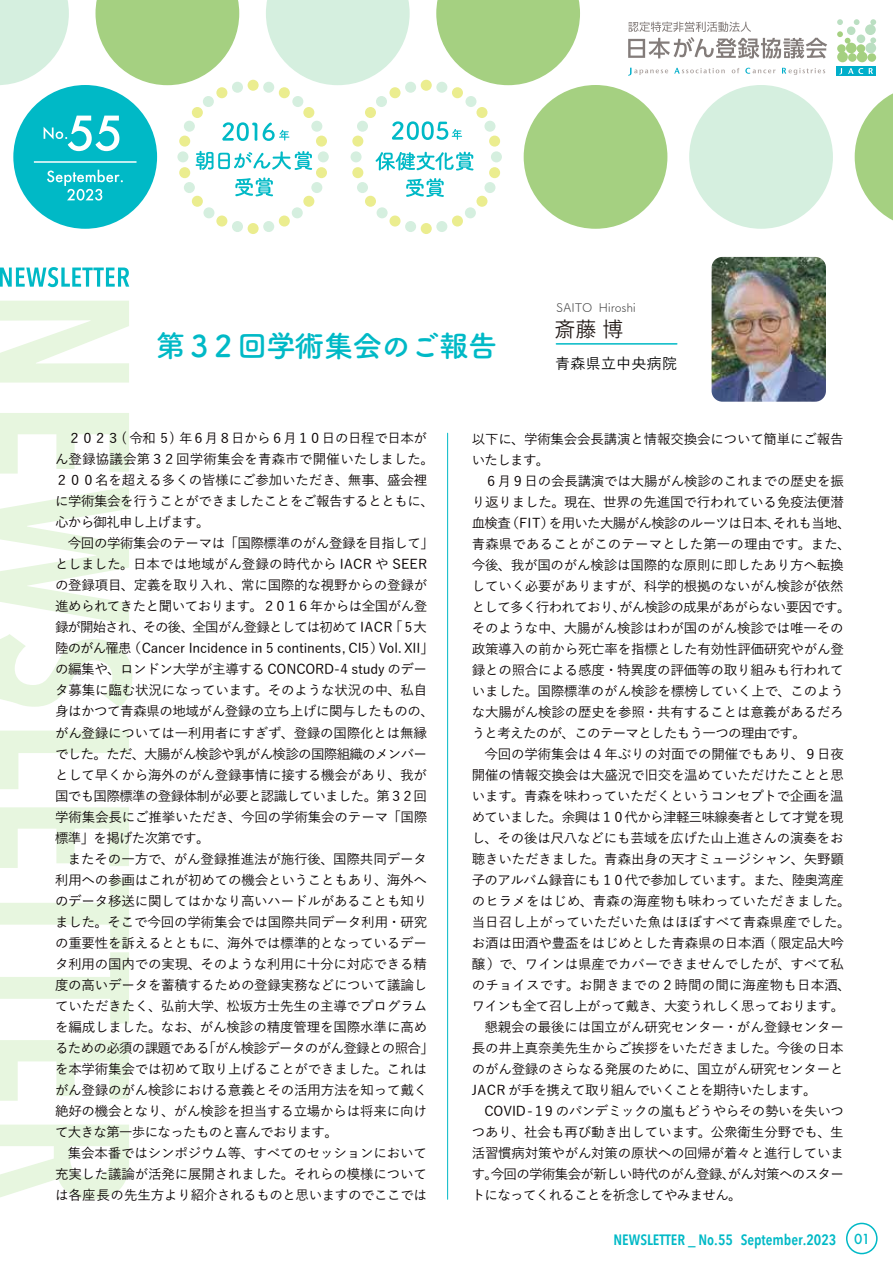
<style>
.page{position:relative;width:893px;height:1263px;background:#fff}
.page>*{position:absolute;margin:0;border:0;box-sizing:border-box;transform-origin:0 0}
.t1{font:700 30px "Tsuku A Rd Gothic";letter-spacing:-.04em;color:#00b9c6}
.t2{font:500 21px "Yu Go";color:#211815}
.t3{font:600 15px "Avenir Next Condensed";color:#00b9c6}
.t4{font:500 15px "Yu Go";letter-spacing:.02em;color:#000}
.t5{font:500 13.5px/21px "Yu Go";letter-spacing:-.015em;color:#070001}
.t6{font:12px "Tsuku A Rd Gothic";letter-spacing:-.02em;color:#4d4d4d}
.s1{font-family:"Futura";font-weight:500;font-size:13.5px}
</style>
<div class="page">
<svg style="left:0;top:301px;width:129px;height:82px"></svg>
<svg style="left:0;top:413px;width:129px;height:61px"></svg>
<svg style="left:0;top:486px;width:129px;height:138px"></svg>
<svg style="left:0;top:634px;width:132px;height:73px"></svg>
<svg style="left:0;top:731px;width:129px;height:58px"></svg>
<svg style="left:0;top:807px;width:129px;height:61px"></svg>
<svg style="left:0;top:878px;width:129px;height:145px"></svg>
<svg style="left:0;top:1040px;width:129px;height:61px"></svg>
<svg style="left:0;top:1124px;width:129px;height:76px"></svg>
<svg style="left:0;top:267px;width:129px;height:20px"></svg>
<div style="left:13px;top:85px;width:144px;height:144px;background:#00b9c6;border-radius:50%"></div>
<hr style="left:34px;top:161px;width:103px;height:2px;background:#fff">
<svg style="left:44px;top:116px;width:75px;height:35px"></svg>
<svg style="left:47px;top:170px;width:76px;height:31px"></svg>
<hr style="left:556px;top:343px;width:121px;height:2px;background:#00b9c6">
<div style="left:846px;top:1223px;width:32px;height:31px;border:2px solid #00b9c6;border-radius:50%"></div>
<div style="left:524px;top:85px;width:143px;height:144px;background:#a5d081;border-radius:50%"></div>
<div style="left:689px;top:85px;width:144px;height:144px;background:#d5efdf;border-radius:50%"></div>
<svg style="left:855px;top:93px;width:38px;height:128px"></svg>
<svg style="left:0;top:0;width:69px;height:85px"></svg>
<svg style="left:96px;top:0;width:143px;height:85px"></svg>
<svg style="left:266px;top:0;width:144px;height:85px"></svg>
<svg style="left:436px;top:0;width:144px;height:85px"></svg>
<svg style="left:196px;top:151px;width:116px;height:19px"></svg>
<svg style="left:235px;top:177px;width:38px;height:19px"></svg>
<svg style="left:222px;top:122px;width:35px;height:19px"></svg>
<svg style="left:263px;top:123px;width:26px;height:18px"></svg>
<div style="left:248px;top:223px;width:11px;height:11px;background:#ebed8f;border-radius:50%"></div>
<div style="left:179px;top:167px;width:11px;height:11px;background:#ebed8f;border-radius:50%"></div>
<div style="left:192px;top:196px;width:11px;height:11px;background:#ebed8f;border-radius:50%"></div>
<div style="left:216px;top:216px;width:11px;height:11px;background:#ebed8f;border-radius:50%"></div>
<div style="left:179px;top:136px;width:11px;height:11px;background:#ebed8f;border-radius:50%"></div>
<div style="left:192px;top:107px;width:11px;height:11px;background:#ebed8f;border-radius:50%"></div>
<div style="left:248px;top:80px;width:11px;height:11px;background:#ebed8f;border-radius:50%"></div>
<div style="left:216px;top:87px;width:11px;height:11px;background:#ebed8f;border-radius:50%"></div>
<div style="left:316px;top:167px;width:11px;height:11px;background:#ebed8f;border-radius:50%"></div>
<div style="left:303px;top:196px;width:11px;height:11px;background:#ebed8f;border-radius:50%"></div>
<div style="left:279px;top:216px;width:11px;height:11px;background:#ebed8f;border-radius:50%"></div>
<div style="left:316px;top:136px;width:11px;height:11px;background:#ebed8f;border-radius:50%"></div>
<div style="left:303px;top:107px;width:11px;height:11px;background:#ebed8f;border-radius:50%"></div>
<div style="left:279px;top:87px;width:11px;height:11px;background:#ebed8f;border-radius:50%"></div>
<div style="left:177px;top:151px;width:11px;height:11px;background:#d5efdf;border-radius:50%"></div>
<div style="left:184px;top:182px;width:11px;height:11px;background:#d5efdf;border-radius:50%"></div>
<div style="left:203px;top:207px;width:11px;height:11px;background:#d5efdf;border-radius:50%"></div>
<div style="left:232px;top:221px;width:11px;height:11px;background:#d5efdf;border-radius:50%"></div>
<div style="left:184px;top:121px;width:11px;height:11px;background:#d5efdf;border-radius:50%"></div>
<div style="left:203px;top:96px;width:11px;height:11px;background:#d5efdf;border-radius:50%"></div>
<div style="left:232px;top:82px;width:11px;height:11px;background:#d5efdf;border-radius:50%"></div>
<div style="left:318px;top:151px;width:11px;height:11px;background:#d5efdf;border-radius:50%"></div>
<div style="left:311px;top:182px;width:11px;height:11px;background:#d5efdf;border-radius:50%"></div>
<div style="left:292px;top:207px;width:11px;height:11px;background:#d5efdf;border-radius:50%"></div>
<div style="left:263px;top:221px;width:11px;height:11px;background:#d5efdf;border-radius:50%"></div>
<div style="left:311px;top:121px;width:11px;height:11px;background:#d5efdf;border-radius:50%"></div>
<div style="left:292px;top:96px;width:11px;height:11px;background:#d5efdf;border-radius:50%"></div>
<div style="left:263px;top:82px;width:11px;height:11px;background:#d5efdf;border-radius:50%"></div>
<svg style="left:376px;top:152px;width:97px;height:19px"></svg>
<svg style="left:406px;top:178px;width:38px;height:19px"></svg>
<svg style="left:392px;top:121px;width:70px;height:19px"></svg>
<div style="left:421px;top:223px;width:11px;height:11px;background:#ebed8f;border-radius:50%"></div>
<div style="left:352px;top:167px;width:11px;height:11px;background:#ebed8f;border-radius:50%"></div>
<div style="left:365px;top:196px;width:11px;height:11px;background:#ebed8f;border-radius:50%"></div>
<div style="left:389px;top:216px;width:11px;height:11px;background:#ebed8f;border-radius:50%"></div>
<div style="left:352px;top:136px;width:11px;height:11px;background:#ebed8f;border-radius:50%"></div>
<div style="left:365px;top:107px;width:11px;height:11px;background:#ebed8f;border-radius:50%"></div>
<div style="left:421px;top:80px;width:11px;height:11px;background:#ebed8f;border-radius:50%"></div>
<div style="left:389px;top:87px;width:11px;height:11px;background:#ebed8f;border-radius:50%"></div>
<div style="left:489px;top:167px;width:11px;height:11px;background:#ebed8f;border-radius:50%"></div>
<div style="left:476px;top:196px;width:11px;height:11px;background:#ebed8f;border-radius:50%"></div>
<div style="left:452px;top:216px;width:11px;height:11px;background:#ebed8f;border-radius:50%"></div>
<div style="left:489px;top:136px;width:11px;height:11px;background:#ebed8f;border-radius:50%"></div>
<div style="left:476px;top:107px;width:11px;height:11px;background:#ebed8f;border-radius:50%"></div>
<div style="left:452px;top:87px;width:11px;height:11px;background:#ebed8f;border-radius:50%"></div>
<div style="left:351px;top:151px;width:11px;height:11px;background:#d5efdf;border-radius:50%"></div>
<div style="left:357px;top:182px;width:11px;height:11px;background:#d5efdf;border-radius:50%"></div>
<div style="left:377px;top:207px;width:11px;height:11px;background:#d5efdf;border-radius:50%"></div>
<div style="left:405px;top:221px;width:11px;height:11px;background:#d5efdf;border-radius:50%"></div>
<div style="left:357px;top:121px;width:11px;height:11px;background:#d5efdf;border-radius:50%"></div>
<div style="left:376px;top:96px;width:11px;height:11px;background:#d5efdf;border-radius:50%"></div>
<div style="left:405px;top:82px;width:11px;height:11px;background:#d5efdf;border-radius:50%"></div>
<div style="left:491px;top:151px;width:11px;height:11px;background:#d5efdf;border-radius:50%"></div>
<div style="left:484px;top:182px;width:11px;height:11px;background:#d5efdf;border-radius:50%"></div>
<div style="left:465px;top:207px;width:11px;height:11px;background:#d5efdf;border-radius:50%"></div>
<div style="left:436px;top:221px;width:11px;height:11px;background:#d5efdf;border-radius:50%"></div>
<div style="left:484px;top:121px;width:11px;height:11px;background:#d5efdf;border-radius:50%"></div>
<div style="left:465px;top:96px;width:11px;height:11px;background:#d5efdf;border-radius:50%"></div>
<div style="left:436px;top:82px;width:11px;height:11px;background:#d5efdf;border-radius:50%"></div>
<img style="left:712px;top:257px;width:114px;height:145px">
<hr style="left:447px;top:433px;width:1px;height:766px;background:#00b9c6">
<div style="left:837px;top:66px;width:39px;height:10px;background:#00aeca"></div>
<svg style="left:839px;top:68px;width:3px;height:7px"></svg>
<svg style="left:848px;top:68px;width:15px;height:6px"></svg>
<svg style="left:869px;top:68px;width:4px;height:6px"></svg>
<svg style="left:837px;top:19px;width:39px;height:43px"></svg>
<svg style="left:674px;top:68px;width:51px;height:6px"></svg>
<svg style="left:732px;top:68px;width:7px;height:5px"></svg>
<svg style="left:745px;top:68px;width:31px;height:6px"></svg>
<svg style="left:782px;top:68px;width:43px;height:7px"></svg>
<svg style="left:628px;top:68px;width:40px;height:8px"></svg>
<svg style="left:628px;top:22px;width:199px;height:37px"></svg>
<h1 class="t1" style="left:156px;top:323px;width:343px">第３２回学術集会のご報告</h1>
<p class="t6" style="left:556px;top:298px;width:81px">SAITO Hiroshi</p>
<h2 class="t2" style="left:554px;top:310px;width:70px">斎藤 博</h2>
<p class="t4" style="left:555px;top:349px;width:124px">青森県立中央病院</p>
<p class="t5" style="left:55px;top:426px;width:380px">　２０２３ ( 令和 5 ) 年６月８日から６月１０日の日程で日本がん登録協議会第３２回学術集会を青森市で開催いたしました。２００名を超える多くの皆様にご参加いただき、無事、盛会裡に学術集会を行うことができましたことをご報告するとともに、心から御礼申し上げます。<br>　今回の学術集会のテーマは「国際標準のがん登録を目指して」としました。日本では地域がん登録の時代から IACR や SEERの登録項目、定義を取り入れ、常に国際的な視野からの登録が進められてきたと聞いております。２０１６年からは全国がん登録が開始され、その後、全国がん登録としては初めて IACR「 5 大陸のがん罹患（Cancer Incidence in 5 continents, CI5）Vol. XII」の編集や、ロンドン大学が主導する CONCORD-4 study のデータ募集に臨む状況になっています。そのような状況の中、私自身はかつて青森県の地域がん登録の立ち上げに関与したものの、がん登録については一利用者にすぎず、登録の国際化とは無縁でした。ただ、大腸がん検診や乳がん検診の国際組織のメンバーとして早くから海外のがん登録事情に接する機会があり、我が国でも国際標準の登録体制が必要と認識していました。第３２回学術集会長にご推挙いただき、今回の学術集会のテーマ「国際標準」を掲げた次第です。<br>　またその一方で、がん登録推進法が施行後、国際共同データ利用への参画はこれが初めての機会ということもあり、海外へのデータ移送に関してはかなり高いハードルがあることも知りました。そこで今回の学術集会では国際共同データ利用・研究の重要性を訴えるとともに、海外では標準的となっているデータ利用の国内での実現、そのような利用に十分に対応できる精度の高いデータを蓄積するための登録実務などについて議論していただきたく、弘前大学、松坂方士先生の主導でプログラムを編成しました。なお、がん検診の精度管理を国際水準に高めるための必須の課題である「がん検診データのがん登録との照合」を本学術集会では初めて取り上げることができました。これはがん登録のがん検診における意義とその活用方法を知って戴く絶好の機会となり、がん検診を担当する立場からは将来に向けて大きな第一歩になったものと喜んでおります。<br>　集会本番ではシンポジウム等、すべてのセッションにおいて充実した議論が活発に展開されました。それらの模様については各座長の先生方より紹介されるものと思いますのでここでは</p>
<p class="t5" style="left:472px;top:426px;width:380px">以下に、学術集会会長講演と情報交換会について簡単にご報告いたします。<br>　６月９日の会長講演では大腸がん検診のこれまでの歴史を振り返りました。現在、世界の先進国で行われている免疫法便潜血検査（FIT）を用いた大腸がん検診のルーツは日本、それも当地、青森県であることがこのテーマとした第一の理由です。また、今後、我が国のがん検診は国際的な原則に即したあり方へ転換していく必要がありますが、科学的根拠のないがん検診が依然として多く行われており、がん検診の成果があがらない要因です。そのような中、大腸がん検診はわが国のがん検診では唯一その政策導入の前から死亡率を指標とした有効性評価研究やがん登録との照合による感度・特異度の評価等の取り組みも行われていました。国際標準のがん検診を標榜していく上で、このような大腸がん検診の歴史を参照・共有することは意義があるだろうと考えたのが、このテーマとしたもう一つの理由です。<br>　今回の学術集会は４年ぶりの対面での開催でもあり、９日夜開催の情報交換会は大盛況で旧交を温めていただけたことと思います。青森を味わっていただくというコンセプトで企画を温めていました。余興は１０代から津軽三味線奏者として才覚を現し、その後は尺八などにも芸域を広げた山上進さんの演奏をお聴きいただきました。青森出身の天才ミュージシャン、矢野顕子のアルバム録音にも１０代で参加しています。また、陸奥湾産のヒラメをはじめ、青森の海産物も味わっていただきました。当日召し上がっていただいた魚はほぼすべて青森県産でした。お酒は田酒や豊盃をはじめとした青森県の日本酒（限定品大吟醸）で、ワインは県産でカバーできませんでしたが、すべて私のチョイスです。お開きまでの２時間の間に海産物も日本酒、ワインも全て召し上がって戴き、大変うれしく思っております。　懇親会の最後には国立がん研究センター・がん登録センター長の井上真奈美先生からご挨拶をいただきました。今後の日本のがん登録のさらなる発展のために、国立がん研究センターと<br>JACR が手を携えて取り組んでいくことを期待いたします。</p>
<p class="t5" style="left:472px;top:1099px;width:374px;text-align:justify;text-indent:13px">COVID-１９のパンデミックの嵐もどうやらその勢いを失いつつあり、社会も再び動き出しています。公衆衛生分野でも、生活習慣病対策やがん対策の原状への回帰が着々と進行しています。今回の学術集会が新しい時代のがん登録、がん対策へのスタートになってくれることを祈念してやみません。</p>
<p class="t3" style="left:613px;top:1227px;width:258px">NEWSLETTER _ No.55 September.2023 <span class="s1">01</span></p>
</div>
